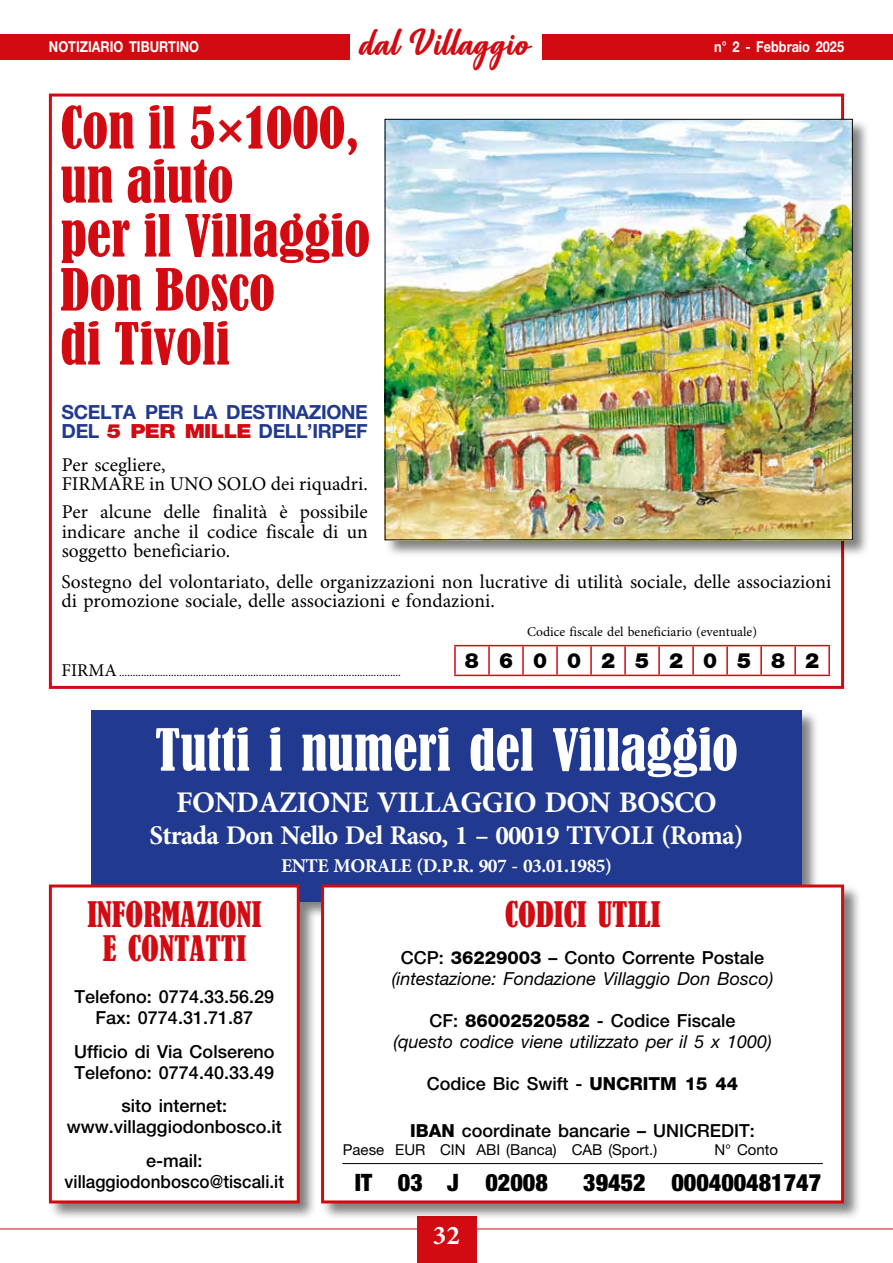
<style>
.page{position:relative;width:893px;height:1263px;background:#fff}
.page>*{position:absolute;margin:0;border:0;box-sizing:border-box;transform-origin:0 0}
.t1{font:condensed 54px/54px "Bernard";color:#d20a11}
.t2{font:condensed 54px "Bernard";color:#fff}
.t3{font:36px "Richardine";letter-spacing:.01em;color:#d20a11}
.t4{font:condensed 33px/34.3px "Bernard";color:#d20a11;text-align:center}
.t5{font:700 30px "Minion Pro";letter-spacing:-.02em;color:#fff}
.t6{font:700 27px "Minion Pro";letter-spacing:-.03em;color:#fff}
.t7{font:900 condensed 24px "Helvetica Neue LT Std";color:#000}
.t8{font:900 21px "Helvetica Neue LT Std";letter-spacing:.95em;color:#000}
.t9{font:19.5px/19.5px "Minion Pro";color:#000}
.t10{font:700 19.5px/19.5px "Helvetica Neue LT Std";letter-spacing:-.02em;color:#213a8f}
.t11{font:700 19.5px "Minion Pro";letter-spacing:-.03em;color:#fff}
.t12{font:500 18px/20.9px "Helvetica Neue LT Std";color:#000;text-align:center}
.t13{font:italic 18px/21px "Helvetica Neue LT Std";color:#000;text-align:center}
.t14{font:15px "Helvetica Neue LT Std";color:#000}
.t15{font:700 15px "Helvetica Neue LT Std";color:#fff;scale:.85 1}
.t16{font:13.5px "Minion Pro";color:#000}
.t17{font:12px "Minion Pro";color:#000}
.s1{font-size:45px}
.s2{font-weight:900;color:#d20a11}
.s3{font-size:18px}
.s4{font-weight:500;font-style:normal}
.s5{font-weight:800;font-style:normal}
.s6{font-weight:800}
</style>
<div class="page">
<hr style="left:0;top:1228px;width:893px;height:1px;background:#d20a11">
<div style="left:0;top:34px;width:893px;height:26px;background:#d20a11"></div>
<div style="left:417px;top:1216px;width:59px;height:47px;background:#d20a11"></div>
<div style="left:351px;top:0;width:191px;height:68px;background:#fff"></div>
<div style="left:384px;top:119px;width:486px;height:439px;background:#000;opacity:.5"></div>
<img style="left:387px;top:121px;width:464px;height:417px">
<hr style="left:454px;top:645px;width:35px;height:1px;background:#d20a11">
<hr style="left:454px;top:646px;width:2px;height:29px;background:#d20a11">
<hr style="left:489px;top:645px;width:34px;height:1px;background:#d20a11">
<hr style="left:488px;top:646px;width:2px;height:29px;background:#d20a11">
<hr style="left:523px;top:645px;width:34px;height:1px;background:#d20a11">
<hr style="left:522px;top:646px;width:2px;height:29px;background:#d20a11">
<hr style="left:557px;top:645px;width:34px;height:1px;background:#d20a11">
<hr style="left:556px;top:646px;width:2px;height:29px;background:#d20a11">
<hr style="left:591px;top:645px;width:34px;height:1px;background:#d20a11">
<hr style="left:590px;top:646px;width:2px;height:29px;background:#d20a11">
<hr style="left:625px;top:645px;width:34px;height:1px;background:#d20a11">
<hr style="left:624px;top:646px;width:2px;height:29px;background:#d20a11">
<hr style="left:659px;top:645px;width:34px;height:1px;background:#d20a11">
<hr style="left:658px;top:646px;width:2px;height:29px;background:#d20a11">
<hr style="left:693px;top:645px;width:34px;height:1px;background:#d20a11">
<hr style="left:692px;top:646px;width:2px;height:29px;background:#d20a11">
<hr style="left:727px;top:645px;width:34px;height:1px;background:#d20a11">
<hr style="left:726px;top:646px;width:2px;height:29px;background:#d20a11">
<hr style="left:761px;top:645px;width:34px;height:1px;background:#d20a11">
<hr style="left:760px;top:646px;width:2px;height:29px;background:#d20a11">
<hr style="left:795px;top:645px;width:35px;height:1px;background:#d20a11">
<hr style="left:794px;top:646px;width:2px;height:29px;background:#d20a11">
<hr style="left:828px;top:646px;width:2px;height:29px;background:#d20a11">
<hr style="left:454px;top:675px;width:35px;height:1px;background:#d20a11">
<hr style="left:489px;top:675px;width:34px;height:1px;background:#d20a11">
<hr style="left:523px;top:675px;width:34px;height:1px;background:#d20a11">
<hr style="left:557px;top:675px;width:34px;height:1px;background:#d20a11">
<hr style="left:591px;top:675px;width:34px;height:1px;background:#d20a11">
<hr style="left:625px;top:675px;width:34px;height:1px;background:#d20a11">
<hr style="left:659px;top:675px;width:34px;height:1px;background:#d20a11">
<hr style="left:693px;top:675px;width:34px;height:1px;background:#d20a11">
<hr style="left:727px;top:675px;width:34px;height:1px;background:#d20a11">
<hr style="left:761px;top:675px;width:34px;height:1px;background:#d20a11">
<hr style="left:795px;top:675px;width:35px;height:1px;background:#d20a11">
<div style="left:48px;top:710px;width:814px;height:511px;background:#000;opacity:.5"></div>
<div style="left:91px;top:710px;width:710px;height:191px;background:#213a8f"></div>
<div style="left:50px;top:886px;width:248px;height:316px;background:#fff"></div>
<div style="left:49px;top:884px;width:251px;height:319px;border:3px solid #d20a11"></div>
<div style="left:323px;top:886px;width:520px;height:316px;background:#fff"></div>
<div style="left:321px;top:884px;width:523px;height:319px;border:3px solid #d20a11"></div>
<hr style="left:342px;top:1163px;width:481px;height:1px;background:#000">
<h2 class="t3" style="left:361px;top:22px;width:172px">dal Villaggio</h2>
<h1 class="t1" style="left:60px;top:102px;width:311px">Con il 5<span class="s1">×</span>1000, un aiuto<br>per il Villaggio<br>Don Bosco<br>di Tivoli</h1>
<p class="t10" style="left:62px;top:402px;width:308px">SCELTA PER LA DESTINAZIONE<br>DEL <span class="s2">5 PER MILLE</span> DELL’IRPEF</p>
<p class="t9" style="left:62px;top:455px;width:308px">Per scegliere,<br>FIRMARE in UNO SOLO dei riquadri.</p>
<p class="t9" style="left:62px;top:503px;width:308px;text-align:justify">Per alcune delle finalità è possibile indicare anche il codice fiscale di un soggetto beneficiario.</p>
<p class="t9" style="left:62px;top:572px;width:771px">Sostegno del volontariato, delle organizzazioni non lucrative di utilità sociale, delle associazioni di promozione sociale, delle associazioni e fondazioni.</p>
<p class="t15" style="left:49px;top:38px;width:178px">NOTIZIARIO TIBURTINO</p>
<p class="t15" style="left:714px;top:38px;width:154px">n° 2 - Febbraio 2025</p>
<p class="t17" style="left:62px;top:665px;width:341px"><span class="s3">FIRMA</span> .......................................................................................................</p>
<p class="t16" style="left:527px;top:624px;width:231px">Codice fiscale del beneficiario (eventuale)</p>
<p class="t8" style="left:465px;top:648px;width:356px">86002520582</p>
<h1 class="t2" style="left:155px;top:718px;width:584px">Tutti i numeri del Villaggio</h1>
<h3 class="t5" style="left:176px;top:784px;width:542px">FONDAZIONE VILLAGGIO DON BOSCO</h3>
<h3 class="t6" style="left:149px;top:819px;width:595px">Strada Don Nello Del Raso, 1 – 00019 TIVOLI (Roma)</h3>
<p class="t11" style="left:281px;top:854px;width:332px">ENTE MORALE (D.P.R. 907 - 03.01.1985)</p>
<h3 class="t4" style="left:87px;top:897px;width:175px">INFORMAZIONI<br>E CONTATTI</h3>
<p class="t12" style="left:75px;top:986px;width:201px">Telefono: 0774.33.56.29<br>Fax: 0774.31.71.87</p>
<p class="t12" style="left:74px;top:1041px;width:202px;text-align:left">Ufficio di Via Colsereno<br>Telefono: 0774.40.33.49</p>
<p class="t12" style="left:67px;top:1095px;width:216px">sito internet: www.villaggiodonbosco.it</p>
<p class="t12" style="left:65px;top:1150px;width:221px">e-mail: villaggiodonbosco@tiscali.it</p>
<h3 class="t4" style="left:505px;top:897px;width:157px">CODICI UTILI</h3>
<p class="t13" style="left:392px;top:946px;width:383px"><span class="s4">CCP:</span> <span class="s5">36229003</span> <span class="s4">– Conto Corrente Postale </span>(intestazione: Fondazione Villaggio Don Bosco)</p>
<p class="t13" style="left:393px;top:1009px;width:380px"><span class="s4">CF:</span> <span class="s5">86002520582</span> <span class="s4">- Codice Fiscale<br></span>(questo codice viene utilizzato per il 5 x 1000)</p>
<p class="t12" style="left:427px;top:1072px;width:313px">Codice Bic Swift - <span class="s6">UNCRITM 15 44</span></p>
<p class="t12" style="left:410px;top:1120px;width:346px"><span class="s6">IBAN</span> coordinate bancarie – UNICREDIT:</p>
<p class="t14" style="left:343px;top:1140px;width:316px">Paese EUR CIN ABI (Banca) CAB (Sport.)</p>
<p class="t14" style="left:714px;top:1140px;width:65px">N° Conto</p>
<p class="t7" style="left:355px;top:1167px;width:194px">IT 03 J 02008</p>
<p class="t7" style="left:583px;top:1167px;width:239px">39452 000400481747</p>
<h3 class="t6" style="left:433px;top:1219px;width:28px">32</h3>
</div>
